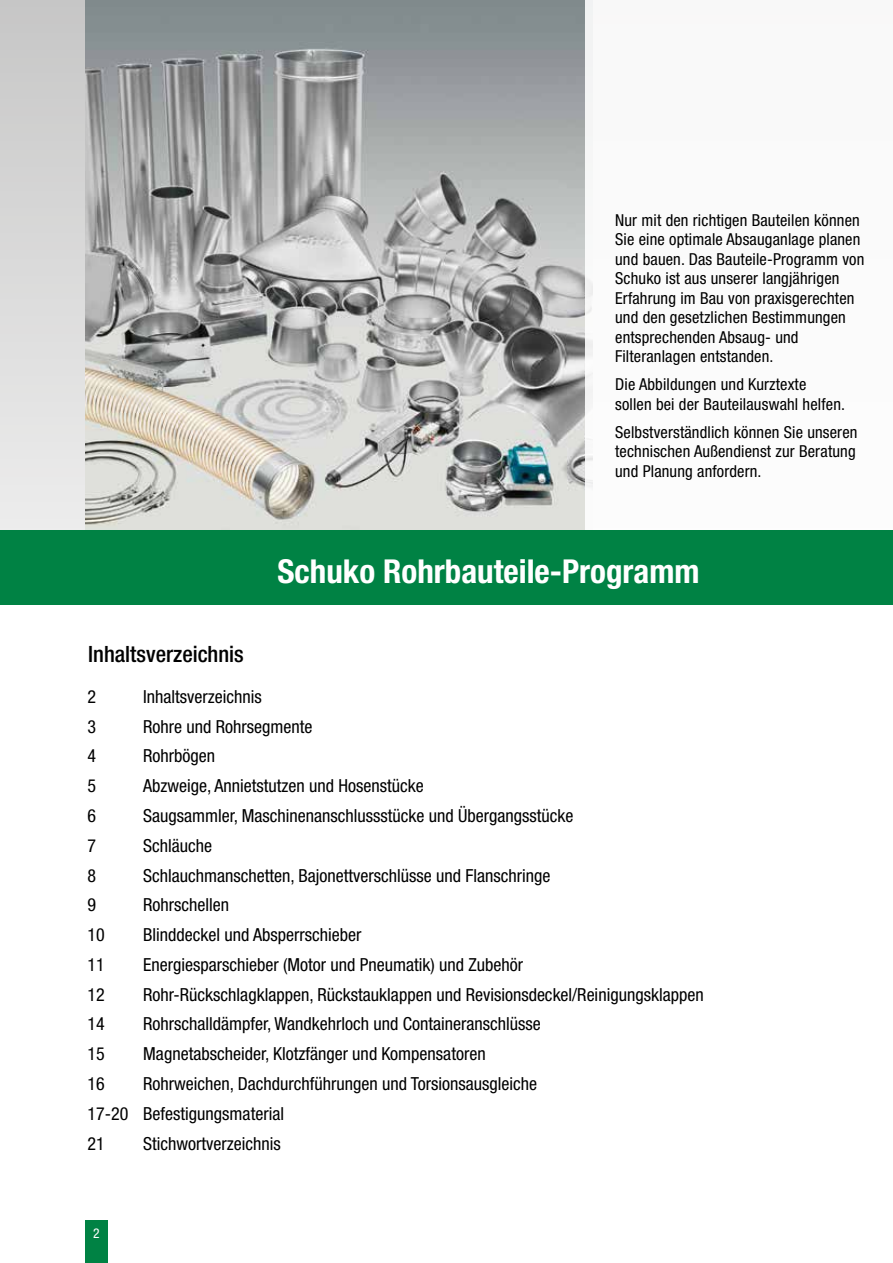
<style>
.page{position:relative;width:893px;height:1263px;background:#fff}
.page>*{position:absolute;margin:0;border:0;box-sizing:border-box;transform-origin:0 0}
.t1{font:700 condensed 33px "Helvetica Neue LT Pro";color:#fff}
.t2{font:500 condensed 22.5px "Helvetica Neue LT Pro";color:#000}
.t3{font:condensed 18px/29.7px "Helvetica Neue LT Pro";color:#000}
.t4{font:condensed 16.5px/19.5px "Helvetica Neue LT Pro";letter-spacing:.01em;color:#000}
.t5{font:condensed 13.5px "Helvetica Neue LT Pro";color:#fff}
</style>
<div class="page">
<div style="left:0;top:0;width:893px;height:531px;background:linear-gradient(to bottom,#c6c6c6,#ededed)"></div>
<img style="left:85px;top:0;width:500px;height:530px">
<div style="left:85px;top:1220px;width:23px;height:43px;background:#008244"></div>
<div style="left:585px;top:0;width:308px;height:535px;background:#fff"></div>
<div style="left:0;top:530px;width:893px;height:75px;background:#008244"></div>
<p class="t4" style="left:615px;top:210px;width:251px">Nur mit den richtigen Bauteilen können Sie eine optimale Absauganlage planen und bauen. Das Bauteile-Programm von Schuko ist aus unserer langjährigen Erfahrung im Bau von praxisgerechten und den gesetzlichen Bestimmungen entsprechenden Absaug- und Filteranlagen entstanden.</p>
<p class="t4" style="left:615px;top:375px;width:231px">Die Abbildungen und Kurztexte sollen bei der Bauteilauswahl helfen.</p>
<p class="t4" style="left:615px;top:422px;width:244px;text-align:justify">Selbstverständlich können Sie unseren technischen Außendienst zur Beratung und Planung anfordern.</p>
<p class="t2" style="left:88px;top:641px;width:157px">Inhaltsverzeichnis</p>
<h1 class="t1" style="left:277px;top:551px;width:423px">Schuko Rohrbauteile-Programm</h1>
<p class="t3" style="left:88px;top:681px;width:10px">2</p>
<p class="t3" style="left:143px;top:681px;width:120px">Inhaltsverzeichnis</p>
<p class="t3" style="left:88px;top:711px;width:10px">3</p>
<p class="t3" style="left:143px;top:711px;width:171px">Rohre und Rohrsegmente</p>
<p class="t3" style="left:88px;top:741px;width:10px">4</p>
<p class="t3" style="left:143px;top:741px;width:73px">Rohrbögen</p>
<p class="t3" style="left:88px;top:771px;width:10px">5</p>
<p class="t3" style="left:143px;top:771px;width:282px">Abzweige, Annietstutzen und Hosenstücke</p>
<p class="t3" style="left:88px;top:801px;width:10px">6</p>
<p class="t3" style="left:143px;top:801px;width:432px">Saugsammler, Maschinenanschlussstücke und Übergangsstücke</p>
<p class="t3" style="left:88px;top:830px;width:10px">7</p>
<p class="t3" style="left:143px;top:830px;width:70px">Schläuche</p>
<p class="t3" style="left:88px;top:860px;width:10px">8</p>
<p class="t3" style="left:143px;top:860px;width:409px">Schlauchmanschetten, Bajonettverschlüsse und Flanschringe</p>
<p class="t3" style="left:88px;top:890px;width:10px">9</p>
<p class="t3" style="left:143px;top:890px;width:87px">Rohrschellen</p>
<p class="t3" style="left:88px;top:920px;width:19px">10</p>
<p class="t3" style="left:143px;top:920px;width:220px">Blinddeckel und Absperrschieber</p>
<p class="t3" style="left:88px;top:949px;width:19px">11</p>
<p class="t3" style="left:143px;top:949px;width:381px">Energiesparschieber (Motor und Pneumatik) und Zubehör</p>
<p class="t3" style="left:88px;top:979px;width:19px">12</p>
<p class="t3" style="left:143px;top:979px;width:562px">Rohr-Rückschlagklappen, Rückstauklappen und Revisionsdeckel/Reinigungsklappen</p>
<p class="t3" style="left:88px;top:1009px;width:19px">14</p>
<p class="t3" style="left:143px;top:1009px;width:399px">Rohrschalldämpfer, Wandkehrloch und Containeranschlüsse</p>
<p class="t3" style="left:88px;top:1039px;width:19px">15</p>
<p class="t3" style="left:143px;top:1039px;width:344px">Magnetabscheider, Klotzfänger und Kompensatoren</p>
<p class="t3" style="left:88px;top:1068px;width:19px">16</p>
<p class="t3" style="left:88px;top:1068px;width:451px;text-indent:56px">Rohrweichen, Dachdurchführungen und Torsionsausgleiche<br>17-20 Befestigungsmaterial<br>21</p>
<p class="t3" style="left:143px;top:1128px;width:139px">Stichwortverzeichnis</p>
<p class="t5" style="left:93px;top:1226px;width:8px">2</p>
</div>
